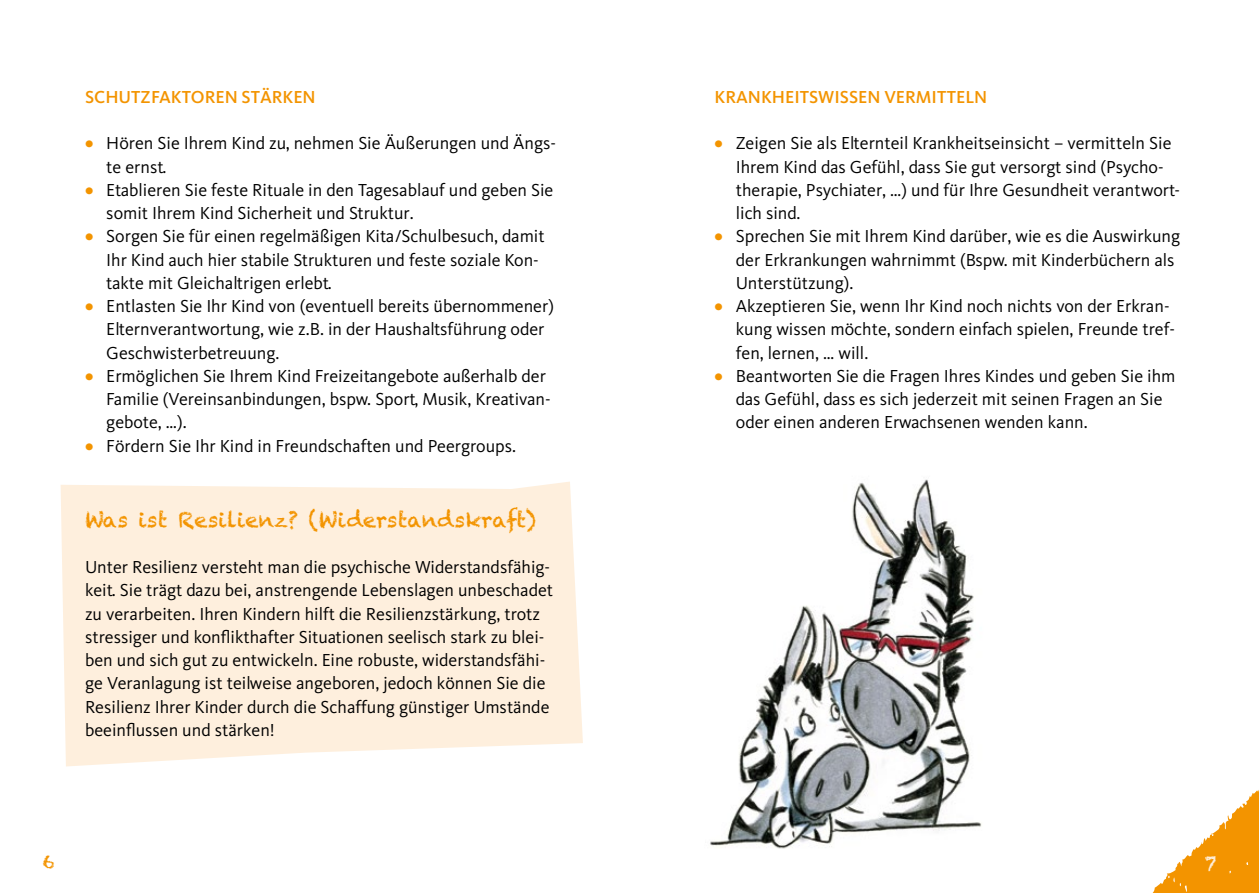
<style>
.page{position:relative;width:1259px;height:893px;background:#fff}
.page>*{position:absolute;margin:0;border:0;box-sizing:border-box;transform-origin:0 0}
.t1{font:21px "Chalkduster";color:#f39400}
.t2{font:19.5px "Chalkduster";color:#feefdd}
.t3{font:18px/23.2px "Kievit";color:#000}
.t4{font:500 18px "Kievit";color:#f39400}
.t5{font:18px "Chalkduster";color:#f39400}
.s1{font-weight:800;color:#f39400}
</style>
<div class="page">
<svg style="left:1152px;top:790px;width:107px;height:103px"></svg>
<svg style="left:61px;top:482px;width:522px;height:284px;background:#fef0df"></svg>
<img style="left:710px;top:479px;width:272px;height:370px">
<p class="t4" style="left:85px;top:87px;width:232px">SCHUTZFAKTOREN STÄRKEN</p>
<p class="t3" style="left:106px;top:132px;width:451px;text-indent:-21px"><span class="s1">•</span> Hören Sie Ihrem Kind zu, nehmen Sie Äußerungen und Ängs&shy;te ernst.</p>
<p class="t3" style="left:106px;top:178px;width:448px;text-indent:-21px"><span class="s1">•</span> Etablieren Sie feste Rituale in den Tagesablauf und geben Sie somit Ihrem Kind Sicherheit und Struktur.</p>
<p class="t3" style="left:106px;top:225px;width:440px;text-indent:-21px"><span class="s1">•</span> Sorgen Sie für einen regelmäßigen Kita/Schulbesuch, damit<br>Ihr Kind auch hier stabile Strukturen und feste soziale Kon&shy;takte mit Gleichaltrigen erlebt.</p>
<p class="t3" style="left:106px;top:295px;width:449px;text-indent:-21px"><span class="s1">•</span> Entlasten Sie Ihr Kind von (eventuell bereits übernommener)<br>Elternverantwortung, wie z.B. in der Haushaltsführung oder<br>Geschwisterbetreuung.</p>
<p class="t3" style="left:106px;top:365px;width:446px;text-indent:-21px"><span class="s1">•</span> Ermöglichen Sie Ihrem Kind Freizeitangebote außerhalb der<br>Familie (Vereinsanbindungen, bspw. Sport, Musik, Kreativan&shy;gebote, …).</p>
<p class="t3" style="left:85px;top:434px;width:432px"><span class="s1">•</span> Fördern Sie Ihr Kind in Freundschaften und Peergroups.</p>
<p class="t1" style="left:85px;top:507px;width:452px">Was ist Resilienz? (Widerstandskraft)</p>
<p class="t3" style="left:85px;top:556px;width:469px">Unter Resilienz versteht man die psychische Widerstandsfähig&shy;keit. Sie trägt dazu bei, anstrengende Lebenslagen unbeschadet zu verarbeiten. Ihren Kindern hilft die Resilienzstärkung, trotz stressiger und konflikthafter Situationen seelisch stark zu blei&shy;ben und sich gut zu entwickeln. Eine robuste, widerstandsfähi&shy;ge Veranlagung ist teilweise angeboren, jedoch können Sie die Resilienz Ihrer Kinder durch die Schaffung günstiger Umstände beeinflussen und stärken!</p>
<p class="t4" style="left:714px;top:86px;width:274px">KRANKHEITSWISSEN VERMITTELN</p>
<p class="t3" style="left:736px;top:132px;width:445px;text-indent:-21px"><span class="s1">•</span> Zeigen Sie als Elternteil Krankheitseinsicht – vermitteln Sie Ihrem Kind das Gefühl, dass Sie gut versorgt sind (Psycho&shy;therapie, Psychiater, …) und für Ihre Gesundheit verantwort&shy;lich sind.</p>
<p class="t3" style="left:736px;top:225px;width:446px;text-indent:-21px"><span class="s1">•</span> Sprechen Sie mit Ihrem Kind darüber, wie es die Auswirkung der Erkrankungen wahrnimmt (Bspw. mit Kinderbüchern als<br>Unterstützung).</p>
<p class="t3" style="left:736px;top:295px;width:441px;text-indent:-21px"><span class="s1">•</span> Akzeptieren Sie, wenn Ihr Kind noch nichts von der Erkran&shy;kung wissen möchte, sondern einfach spielen, Freunde tref&shy;fen, lernen, … will.</p>
<p class="t3" style="left:736px;top:364px;width:441px;text-indent:-21px"><span class="s1">•</span> Beantworten Sie die Fragen Ihres Kindes und geben Sie ihm das Gefühl, dass es sich jederzeit mit seinen Fragen an Sie oder einen anderen Erwachsenen wenden kann.</p>
<p class="t5" style="left:43px;top:851px;width:13px">6</p>
<p class="t2" style="left:1204px;top:851px;width:13px">7</p>
</div>
